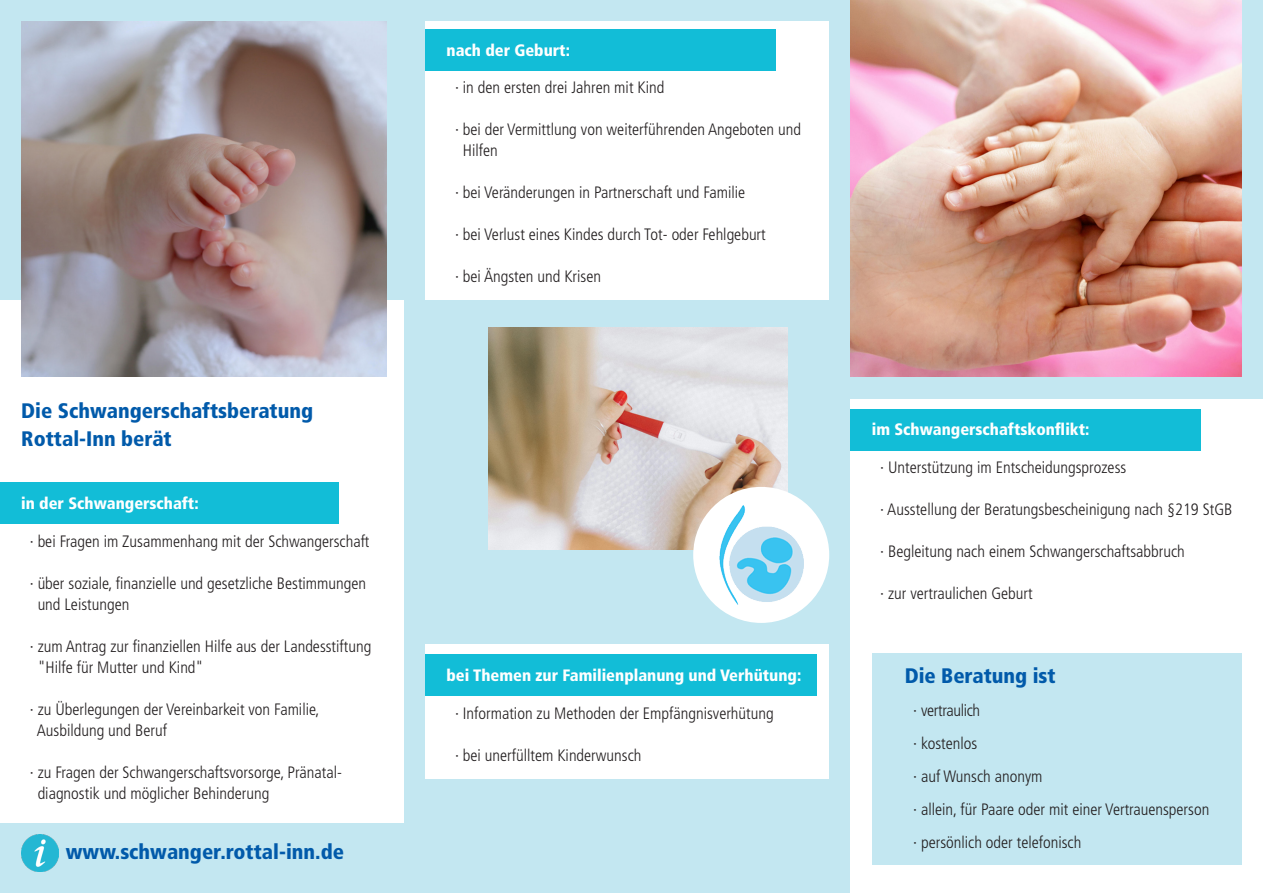
<style>
.page{position:relative;width:1263px;height:893px;background:#c3e7f1}
.page>*{position:absolute;margin:0;border:0;box-sizing:border-box;transform-origin:0 0}
.t1{font:900 condensed 21px "Frutiger LT Pro";color:#015aaa}
.t2{font:300 condensed 16.5px "Frutiger LT Pro";color:#231f20}
.t3{font:900 condensed 16.5px "Frutiger LT Pro";color:#fff}
.t4{font:300 condensed 16.5px "Frutiger LT Pro";letter-spacing:-.02em;color:#231f20}
</style>
<div class="page">
<img style="left:850px;top:0;width:392px;height:376px">
<div style="left:0;top:301px;width:404px;height:522px;background:#fff"></div>
<img style="left:21px;top:22px;width:366px;height:354px">
<div style="left:850px;top:400px;width:413px;height:493px;background:#fff"></div>
<div style="left:425px;top:21px;width:404px;height:279px;background:#fff"></div>
<div style="left:425px;top:644px;width:404px;height:135px;background:#fff"></div>
<img style="left:489px;top:327px;width:298px;height:222px">
<div style="left:693px;top:487px;width:136px;height:136px;background:#fff;border-radius:50%"></div>
<img style="left:719px;top:506px;width:84px;height:98px">
<div style="left:872px;top:653px;width:370px;height:212px;background:#c3e7f1"></div>
<div style="left:0;top:482px;width:338px;height:41px;background:#12bdd7"></div>
<div style="left:425px;top:30px;width:351px;height:41px;background:#12bdd7"></div>
<div style="left:425px;top:654px;width:391px;height:41px;background:#12bdd7"></div>
<div style="left:850px;top:410px;width:351px;height:41px;background:#12bdd7"></div>
<img style="left:21px;top:835px;width:37px;height:37px">
<p class="t1" style="left:21px;top:398px;width:293px">Die Schwangerschaftsberatung</p>
<p class="t1" style="left:21px;top:426px;width:152px">Rottal-Inn berät</p>
<p class="t3" style="left:21px;top:493px;width:179px">in der Schwangerschaft:</p>
<p class="t2" style="left:30px;top:531px;width:341px">· bei Fragen im Zusammenhang mit der Schwangerschaft</p>
<p class="t2" style="left:30px;top:573px;width:338px">· über soziale, finanzielle und gesetzliche Bestimmungen</p>
<p class="t2" style="left:38px;top:594px;width:93px">und Leistungen</p>
<p class="t2" style="left:30px;top:636px;width:343px">· zum Antrag zur finanziellen Hilfe aus der Landesstiftung</p>
<p class="t2" style="left:38px;top:657px;width:167px">"Hilfe für Mutter und Kind"</p>
<p class="t2" style="left:30px;top:699px;width:291px">· zu Überlegungen der Vereinbarkeit von Familie,</p>
<p class="t2" style="left:37px;top:720px;width:132px">Ausbildung und Beruf</p>
<p class="t2" style="left:30px;top:762px;width:314px">· zu Fragen der Schwangerschaftsvorsorge, Pränatal-</p>
<p class="t2" style="left:38px;top:783px;width:233px">diagnostik und möglicher Behinderung</p>
<p class="t1" style="left:66px;top:839px;width:280px">www.schwanger.rottal-inn.de</p>
<p class="t3" style="left:446px;top:40px;width:125px">nach der Geburt:</p>
<p class="t2" style="left:455px;top:78px;width:211px">· in den ersten drei Jahren mit Kind</p>
<p class="t2" style="left:455px;top:120px;width:347px">· bei der Vermittlung von weiterführenden Angeboten und</p>
<p class="t2" style="left:463px;top:141px;width:36px">Hilfen</p>
<p class="t2" style="left:455px;top:183px;width:292px">· bei Veränderungen in Partnerschaft und Familie</p>
<p class="t2" style="left:455px;top:225px;width:312px">· bei Verlust eines Kindes durch Tot- oder Fehlgeburt</p>
<p class="t2" style="left:455px;top:267px;width:148px">· bei Ängsten und Krisen</p>
<p class="t3" style="left:446px;top:666px;width:356px">bei Themen zur Familienplanung und Verhütung:</p>
<p class="t2" style="left:455px;top:704px;width:320px">· Information zu Methoden der Empfängnisverhütung</p>
<p class="t2" style="left:455px;top:746px;width:188px">· bei unerfülltem Kinderwunsch</p>
<p class="t3" style="left:872px;top:420px;width:219px">im Schwangerschaftskonflikt:</p>
<p class="t2" style="left:880px;top:458px;width:247px">· Unterstützung im Entscheidungsprozess</p>
<p class="t2" style="left:880px;top:500px;width:354px">· Ausstellung der Beratungsbescheinigung nach §219 StGB</p>
<p class="t2" style="left:880px;top:542px;width:306px">· Begleitung nach einem Schwangerschaftsabbruch</p>
<p class="t2" style="left:880px;top:584px;width:154px">· zur vertraulichen Geburt</p>
<p class="t1" style="left:905px;top:663px;width:152px">Die Beratung ist</p>
<p class="t4" style="left:913px;top:701px;width:68px">· vertraulich</p>
<p class="t2" style="left:913px;top:734px;width:66px">· kostenlos</p>
<p class="t2" style="left:913px;top:767px;width:131px">· auf Wunsch anonym</p>
<p class="t2" style="left:913px;top:800px;width:298px">· allein, für Paare oder mit einer Vertrauensperson</p>
<p class="t2" style="left:913px;top:833px;width:170px">· persönlich oder telefonisch</p>
</div>
